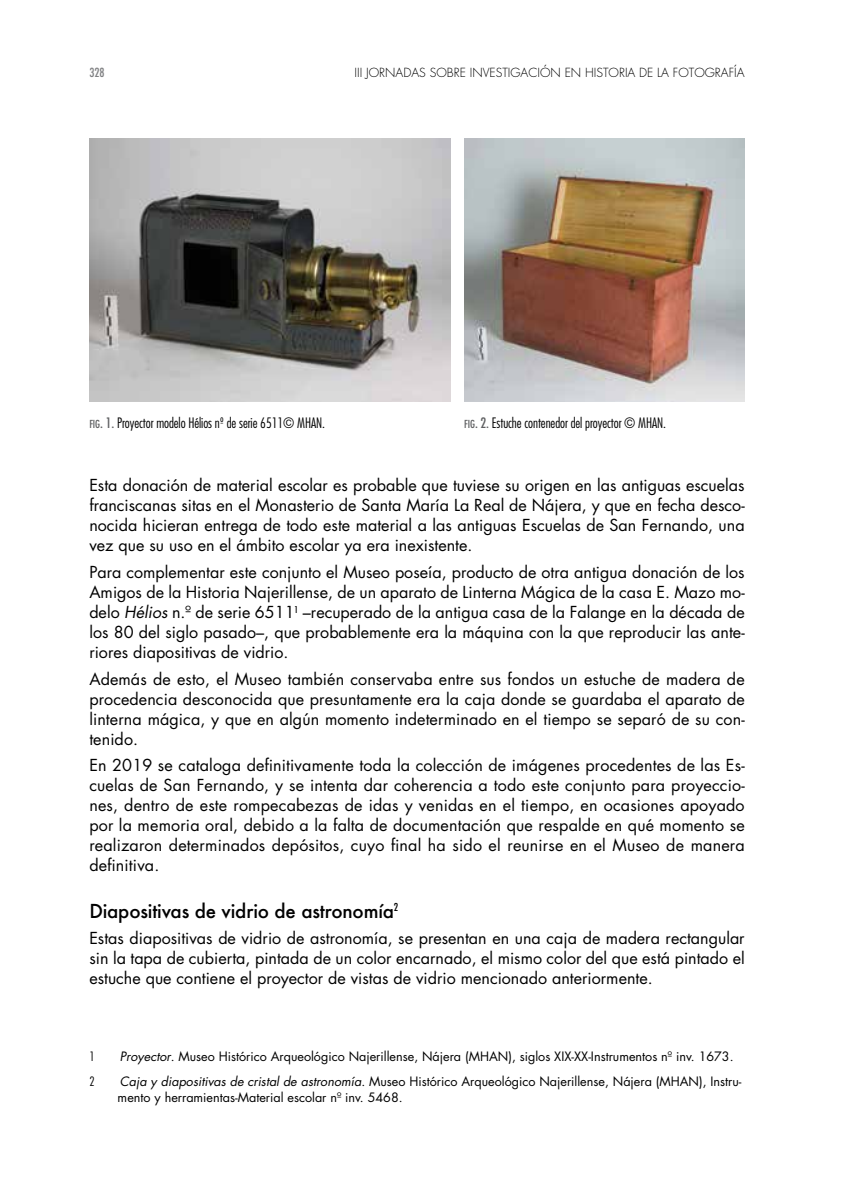
<style>
.page{position:relative;width:844px;height:1191px;background:#fff}
.page>*{position:absolute;margin:0;border:0;box-sizing:border-box;transform-origin:0 0}
.t1{font:500 18.72px "Futura";letter-spacing:-.01em;color:#000}
.t2{font:16.1px/19.9px "Futura";color:#000;text-align:justify}
.t3{font:300 condensed 14px "Futura";letter-spacing:-.005em;color:#000}
.t4{font:12.6px/15.2px "Futura";color:#000}
.t5{font:300 condensed 12.6px "Futura";color:#000}
.t6{font:300 12.25px "Futura";color:#000}
.t7{font:500 condensed 12.25px "Futura";color:#7e7f81}
.s1{font-weight:400;font-size:10.85px;color:#5f6062}
.s2{font-weight:400;color:#5f6062}
.s3{font-style:italic}
</style>
<div class="page">
<img style="left:89px;top:139px;width:361px;height:263px">
<img style="left:464px;top:139px;width:280px;height:263px">
<p class="t7" style="left:89px;top:65px;width:17px">328</p>
<p class="t6" style="left:354px;top:64px;width:391px">III JORNADAS SOBRE INVESTIGACIÓN EN HISTORIA DE LA FOTOGRAFÍA</p>
<p class="t3" style="left:89px;top:414px;width:237px"><span class="s1">FIG</span><span class="s2">. 1.</span> Proyector modelo Hélios nº de serie 6511© MHAN.</p>
<p class="t3" style="left:464px;top:414px;width:203px"><span class="s1">FIG</span><span class="s2">. 2.</span> Estuche contenedor del proyector © MHAN.</p>
<p class="t2" style="left:89px;top:475px;width:656px">Esta donación de material escolar es probable que tuviese su origen en las antiguas escuelas franciscanas sitas en el Monasterio de Santa María La Real de Nájera, y que en fecha desco&shy;nocida hicieran entrega de todo este material a las antiguas Escuelas de San Fernando, una vez que su uso en el ámbito escolar ya era inexistente.</p>
<p class="t2" style="left:89px;top:562px;width:656px">Para complementar este conjunto el Museo poseía, producto de otra antigua donación de los Amigos de la Historia Najerillense, de un aparato de Linterna Mágica de la casa E. Mazo mo&shy;delo <span class="s3">Hélios</span> n.º de serie 6511<sup>1</sup> –recuperado de la antigua casa de la Falange en la década de los 80 del siglo pasado–, que probablemente era la máquina con la que reproducir las ante&shy;riores diapositivas de vidrio.</p>
<p class="t2" style="left:89px;top:668px;width:656px">Además de esto, el Museo también conservaba entre sus fondos un estuche de madera de procedencia desconocida que presuntamente era la caja donde se guardaba el aparato de linterna mágica, y que en algún momento indeterminado en el tiempo se separó de su con&shy;tenido.</p>
<p class="t2" style="left:89px;top:755px;width:656px">En 2019 se cataloga definitivamente toda la colección de imágenes procedentes de las Es&shy;cuelas de San Fernando, y se intenta dar coherencia a todo este conjunto para proyeccio&shy;nes, dentro de este rompecabezas de idas y venidas en el tiempo, en ocasiones apoyado por la memoria oral, debido a la falta de documentación que respalde en qué momento se realizaron determinados depósitos, cuyo final ha sido el reunirse en el Museo de manera definitiva.</p>
<p class="t1" style="left:89px;top:898px;width:310px">Diapositivas de vidrio de astronomía<sup>2</sup></p>
<p class="t2" style="left:89px;top:928px;width:656px">Estas diapositivas de vidrio de astronomía, se presentan en una caja de madera rectangular sin la tapa de cubierta, pintada de un color encarnado, el mismo color del que está pintado el estuche que contiene el proyector de vistas de vidrio mencionado anteriormente.</p>
<p class="t5" style="left:89px;top:1048px;width:7px">1</p>
<p class="t4" style="left:120px;top:1048px;width:615px"><span class="s3">Proyector</span>. Museo Histórico Arqueológico Najerillense, Nájera (MHAN), siglos XIX-XX-Instrumentos nº inv. 1673.</p>
<p class="t5" style="left:89px;top:1074px;width:7px">2</p>
<p class="t4" style="left:118px;top:1074px;width:625px"><span class="s3">Caja y diapositivas de cristal de astronomía</span>. Museo Histórico Arqueológico Najerillense, Nájera (MHAN), Instru&shy;mento y herramientas-Material escolar nº inv. 5468.</p>
</div>
